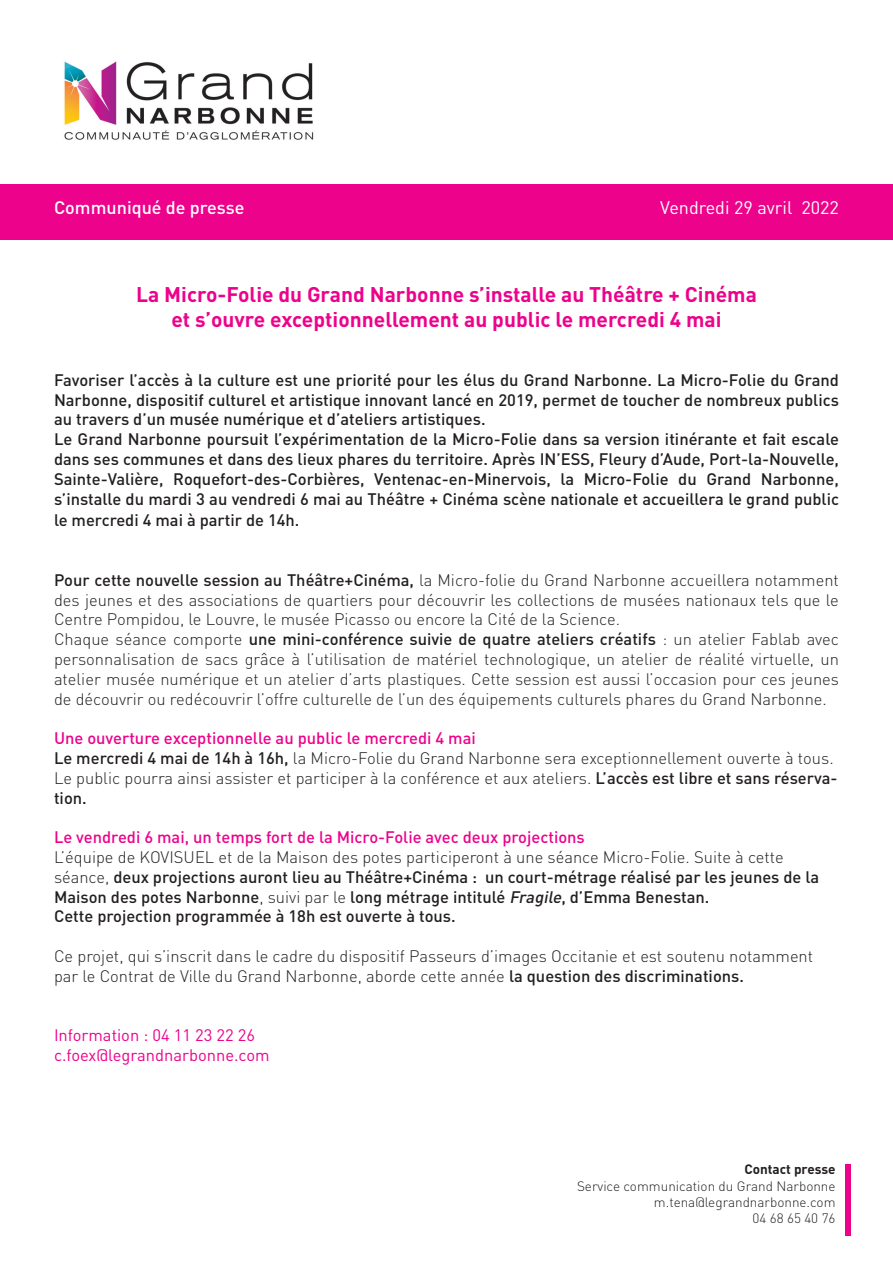
<style>
.page{position:relative;width:893px;height:1263px;background:#fff}
.page>*{position:absolute;margin:0;border:0;box-sizing:border-box;transform-origin:0 0}
.t1{font:700 21px "DIN Pro";color:#ed028c}
.t2{font:18px "DIN Pro";color:#fff}
.t3{font:500 18px "DIN Pro";color:#fff}
.t4{font:300 16.5px/19.8px "DIN Pro";color:#231f20;text-align:justify}
.t5{font:500 16.5px/19.8px "DIN Pro";color:#231f20;text-align:justify}
.t6{font:500 16.5px "DIN Pro";color:#ed028c}
.t7{font:16.5px "DIN Pro";color:#ed028c}
.t8{font:300 13.5px "DIN Pro";color:#231f20}
.t9{font:700 13.5px "DIN Pro";color:#231f20}
.s1{font-weight:500}
.s2{font-weight:300}
.s3{font-style:italic}
</style>
<div class="page">
<div style="left:0;top:185px;width:893px;height:55px;background:#ed028c"></div>
<img style="left:64px;top:61px;width:250px;height:79px">
<div style="left:845px;top:1164px;width:5px;height:71px;background:#ed028c"></div>
<p class="t3" style="left:54px;top:195px;width:192px">Communiqué de presse</p>
<p class="t2" style="left:660px;top:195px;width:180px">Vendredi 29 avril 2022</p>
<p class="t1" style="left:136px;top:280px;width:622px">La Micro-Folie du Grand Narbonne s’installe au Théâtre + Cinéma</p>
<p class="t1" style="left:171px;top:305px;width:551px">et s’ouvre exceptionnellement au public le mercredi 4 mai</p>
<p class="t5" style="left:54px;top:369px;width:786px">Favoriser l’accès à la culture est une priorité pour les élus du Grand Narbonne. La Micro-Folie du Grand Narbonne, dispositif culturel et artistique innovant lancé en 2019, permet de toucher de nombreux publics au travers d’un musée numérique et d’ateliers artistiques.</p>
<p class="t5" style="left:54px;top:429px;width:787px">Le Grand Narbonne poursuit l’expérimentation de la Micro-Folie dans sa version itinérante et fait escale dans ses communes et dans des lieux phares du territoire. Après IN’ESS, Fleury d’Aude, Port-la-Nouvelle, Sainte-Valière, Roquefort-des-Corbières, Ventenac-en-Minervois, la Micro-Folie du Grand Narbonne, s’installe du mardi 3 au vendredi 6 mai au Théâtre + Cinéma scène nationale et accueillera le grand public</p>
<p class="t5" style="left:54px;top:510px;width:247px">le mercredi 4 mai à partir de 14h.</p>
<p class="t4" style="left:54px;top:569px;width:786px"><span class="s1">Pour cette nouvelle session au Théâtre+Cinéma,</span> la Micro-folie du Grand Narbonne accueillera notamment des jeunes et des associations de quartiers pour découvrir les collections de musées nationaux tels que le Centre Pompidou, le Louvre, le musée Picasso ou encore la Cité de la Science.</p>
<p class="t4" style="left:54px;top:628px;width:786px">Chaque séance comporte <span class="s1">une mini-conférence suivie de quatre ateliers créatifs</span> : un atelier Fablab avec personnalisation de sacs grâce à l’utilisation de matériel technologique, un atelier de réalité virtuelle, un atelier musée numérique et un atelier d’arts plastiques. Cette session est aussi l’occasion pour ces jeunes de découvrir ou redécouvrir l’offre culturelle de l’un des équipements culturels phares du Grand Narbonne.</p>
<p class="t6" style="left:54px;top:727px;width:423px">Une ouverture exceptionnelle au public le mercredi 4 mai</p>
<p class="t4" style="left:54px;top:747px;width:785px;text-align:left"><span class="s1">Le mercredi 4 mai de 14h à 16h,</span> la Micro-Folie du Grand Narbonne sera exceptionnellement ouverte à tous.<br>Le public pourra ainsi assister et participer à la conférence et aux ateliers. <span class="s1">L’accès est libre et sans réserva&shy;tion.</span></p>
<p class="t6" style="left:54px;top:826px;width:532px">Le vendredi 6 mai, un temps fort de la Micro-Folie avec deux projections</p>
<p class="t5" style="left:54px;top:846px;width:767px;text-align:left"><span class="s2">L’équipe de KOVISUEL et de la Maison des potes participeront à une séance Micro-Folie. Suite à cette séance,</span> deux projections auront lieu au Théâtre+Cinéma : un court-métrage réalisé par les jeunes de la<br>Maison des potes Narbonne<span class="s2">, suivi par le</span> long métrage intitulé <span class="s3">Fragile</span>, d’Emma Benestan.</p>
<p class="t5" style="left:54px;top:906px;width:403px">Cette projection programmée à 18h est ouverte à tous.</p>
<p class="t4" style="left:54px;top:945px;width:761px">Ce projet, qui s’inscrit dans le cadre du dispositif Passeurs d’images Occitanie et est soutenu notamment par le Contrat de Ville du Grand Narbonne, aborde cette année <span class="s1">la question des discriminations.</span></p>
<p class="t7" style="left:54px;top:1024px;width:203px">Information : 04 11 23 22 26</p>
<p class="t7" style="left:54px;top:1044px;width:217px">c.foex@legrandnarbonne.com</p>
<p class="t9" style="left:744px;top:1160px;width:93px">Contact presse</p>
<p class="t8" style="left:577px;top:1176px;width:260px">Service communication du Grand Narbonne</p>
<p class="t8" style="left:654px;top:1193px;width:183px">m.tena@legrandnarbonne.com</p>
<p class="t8" style="left:752px;top:1209px;width:85px">04 68 65 40 76</p>
</div>
